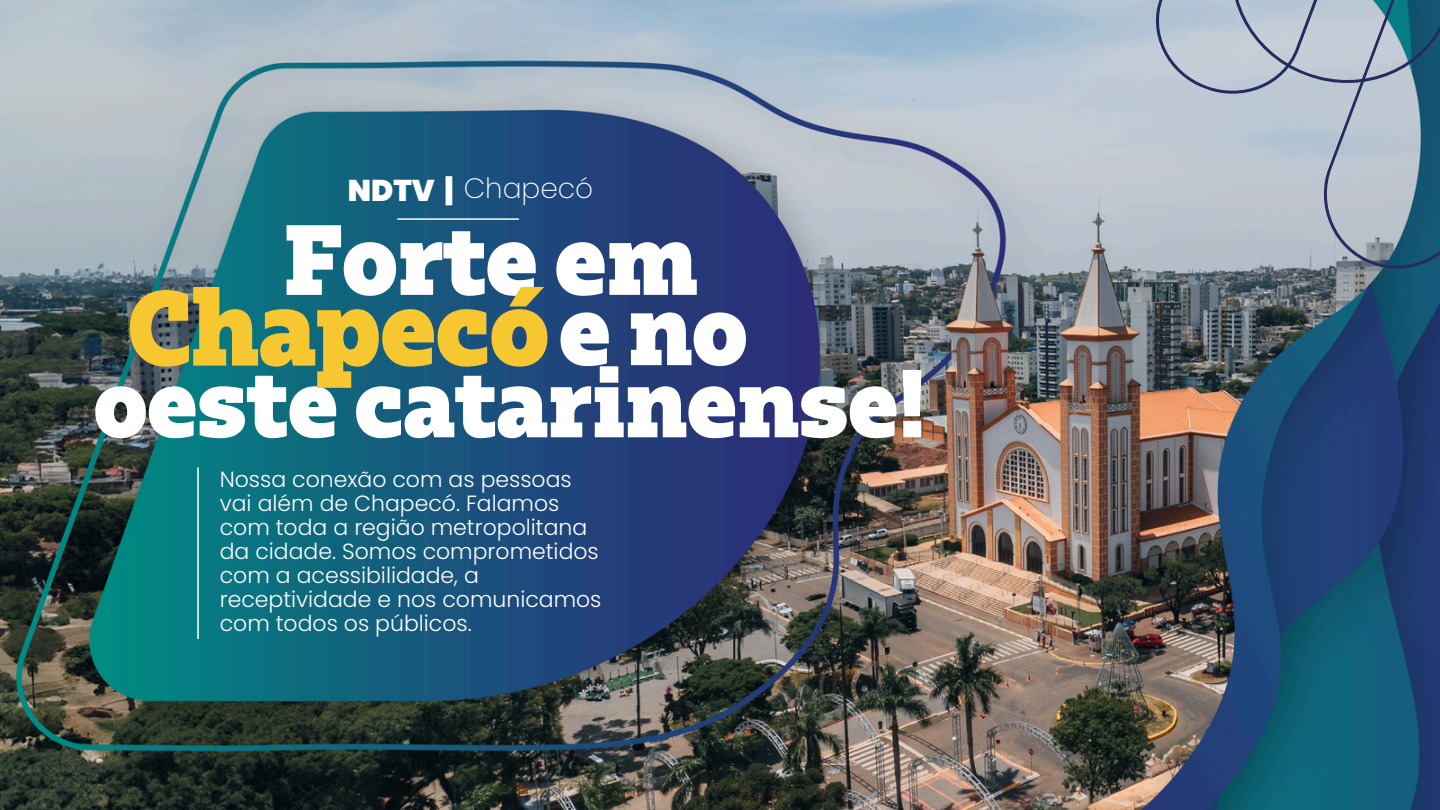
<style>
.page{position:relative;width:1440px;height:810px;background:#fff}
.page>*{position:absolute;margin:0;border:0;box-sizing:border-box;transform-origin:0 0}
.t1{font:900 100.8px "Bw Glenn Slab";color:#f7c731}
.t2{font:900 94.2px "Bw Glenn Slab";color:#fff}
.t3{font:900 91px "Bw Glenn Slab";color:#fff}
.t4{font:200 28px "Poppins";color:#fff}
.t5{font:300 22px/24px "Poppins";color:#fff}
.s1{font-weight:900;font-size:30px}
.s2{font-size:94.2px;color:#fff}
</style>
<div class="page">
<img style="left:0;top:0;width:1440px;height:810px">
<hr style="left:197px;top:467px;width:2px;height:172px;background:#fff">
<hr style="left:397px;top:218px;width:122px;height:2px;background:#fbfaf8">
<svg style="left:1147px;top:0;width:293px;height:278px;background:#a1b2c0"></svg>
<h1 class="t4" style="left:348px;top:169px;width:247px"><span class="s1">NDTV |</span> Chapecó</h1>
<h3 class="t2" style="left:283px;top:203px;width:416px">Forte em</h3>
<h2 class="t1" style="left:128px;top:267px;width:621px">Chapecó<span class="s2">e no</span></h2>
<h1 class="t3" style="left:94px;top:348px;width:834px">oeste catarinense!</h1>
<h1 class="t5" style="left:220px;top:467px;width:383px">Nossa conexão com as pessoas vai além de Chapecó. Falamos com toda a região metropolitana da cidade. Somos comprometidos com a acessibilidade, a receptividade e nos comunicamos com todos os públicos.</h1>
</div>
